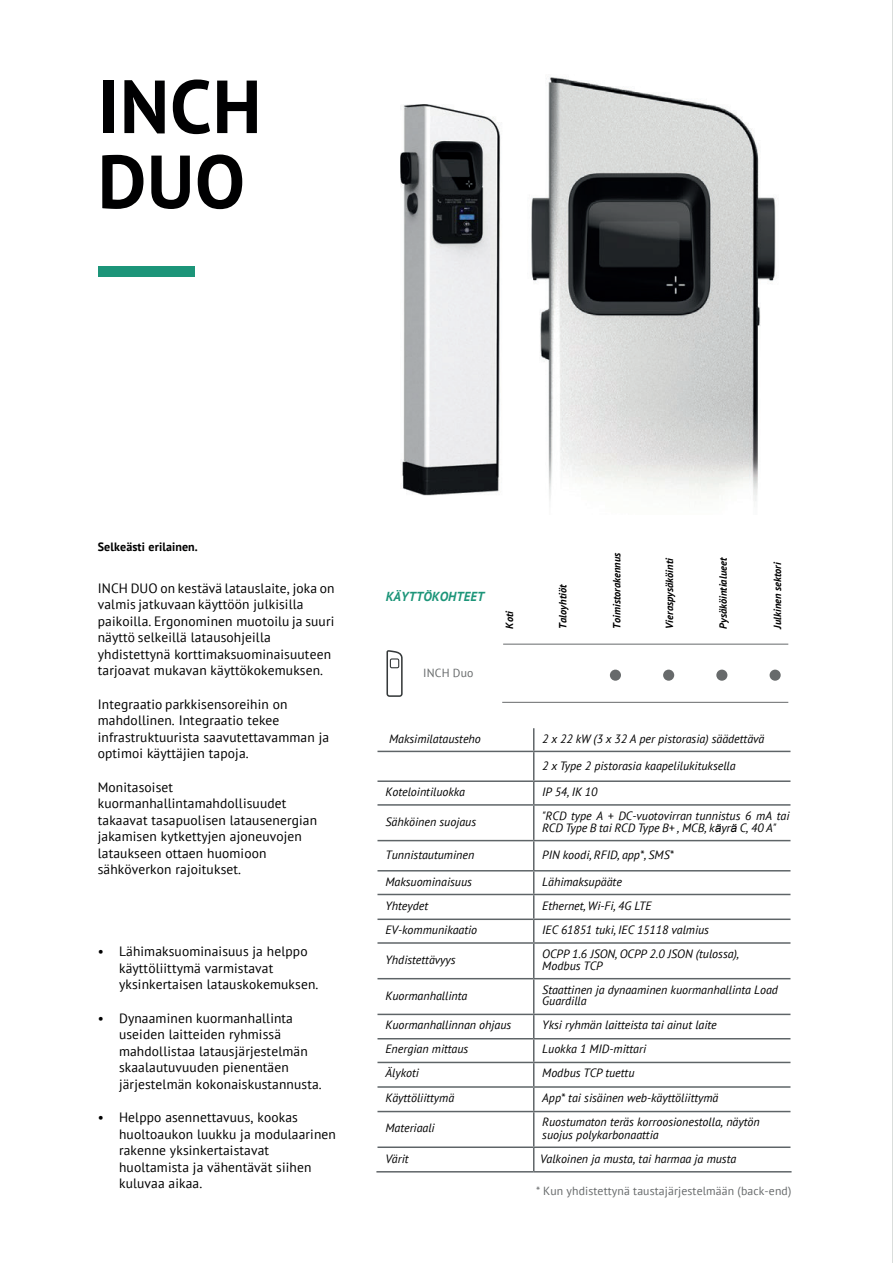
<style>
.page{position:relative;width:893px;height:1263px;background:#fff}
.page>*{position:absolute;margin:0;border:0;box-sizing:border-box;transform-origin:0 0}
.t1{font:700 75px/75px "PT Sans";letter-spacing:.01em;color:#000001}
.t2{font:13.5px/16.5px "PT Sans";letter-spacing:.01em;color:#000001}
.t3{font:italic 700 13.05px "PT Sans";letter-spacing:.01em;color:#1c9579}
.t4{font:italic 12px/12px "PT Sans";color:#000001}
.t5{font:700 12px "PT Sans";letter-spacing:.01em;color:#000001}
.t6{font:11.7px "PT Sans";letter-spacing:.01em;color:#676a6b}
.t7{font:italic 700 10.5px "PT Sans";letter-spacing:-.005em;color:#000001}
.s1{font-family:"Arial"}
</style>
<div class="page">
<img style="left:892px;top:0;width:1px;height:1263px">
<img style="left:400px;top:104px;width:101px;height:392px">
<hr style="left:377px;top:751px;width:157px;height:1px;background:#5e6467">
<hr style="left:534px;top:751px;width:256px;height:1px;background:#5e6467">
<hr style="left:377px;top:780px;width:157px;height:2px;background:#5e6467">
<hr style="left:534px;top:780px;width:256px;height:2px;background:#5e6467">
<svg style="left:533px;top:728px;width:1px;height:76px"></svg>
<hr style="left:377px;top:804px;width:157px;height:2px;background:#5e6467">
<hr style="left:534px;top:804px;width:256px;height:2px;background:#5e6467">
<hr style="left:533px;top:806px;width:1px;height:34px;background:#5e6467">
<hr style="left:377px;top:840px;width:157px;height:1px;background:#5e6467">
<hr style="left:534px;top:840px;width:256px;height:1px;background:#5e6467">
<hr style="left:377px;top:870px;width:157px;height:1px;background:#5e6467">
<hr style="left:534px;top:870px;width:256px;height:1px;background:#5e6467">
<hr style="left:377px;top:894px;width:157px;height:1px;background:#5e6467">
<hr style="left:534px;top:894px;width:256px;height:1px;background:#5e6467">
<hr style="left:377px;top:918px;width:157px;height:2px;background:#5e6467">
<hr style="left:534px;top:918px;width:256px;height:2px;background:#5e6467">
<svg style="left:533px;top:841px;width:1px;height:101px"></svg>
<hr style="left:377px;top:942px;width:157px;height:2px;background:#5e6467">
<hr style="left:534px;top:942px;width:256px;height:2px;background:#5e6467">
<hr style="left:533px;top:944px;width:1px;height:34px;background:#5e6467">
<hr style="left:377px;top:978px;width:157px;height:1px;background:#5e6467">
<hr style="left:534px;top:978px;width:256px;height:1px;background:#5e6467">
<hr style="left:533px;top:979px;width:1px;height:35px;background:#5e6467">
<hr style="left:377px;top:1014px;width:157px;height:1px;background:#5e6467">
<hr style="left:534px;top:1014px;width:256px;height:1px;background:#5e6467">
<hr style="left:377px;top:1038px;width:157px;height:1px;background:#5e6467">
<hr style="left:534px;top:1038px;width:256px;height:1px;background:#5e6467">
<hr style="left:377px;top:1062px;width:157px;height:1px;background:#5e6467">
<hr style="left:534px;top:1062px;width:256px;height:1px;background:#5e6467">
<hr style="left:377px;top:1086px;width:157px;height:2px;background:#5e6467">
<hr style="left:534px;top:1086px;width:256px;height:2px;background:#5e6467">
<svg style="left:533px;top:1015px;width:1px;height:96px"></svg>
<hr style="left:377px;top:1111px;width:157px;height:1px;background:#5e6467">
<hr style="left:534px;top:1111px;width:256px;height:1px;background:#5e6467">
<hr style="left:533px;top:1112px;width:1px;height:34px;background:#5e6467">
<hr style="left:377px;top:1146px;width:157px;height:2px;background:#5e6467">
<hr style="left:534px;top:1146px;width:256px;height:2px;background:#5e6467">
<svg style="left:533px;top:1148px;width:1px;height:23px"></svg>
<hr style="left:376px;top:1171px;width:158px;height:1px;background:#5e6467">
<hr style="left:534px;top:1171px;width:258px;height:1px;background:#5e6467">
<div style="left:98px;top:266px;width:97px;height:10px;background:#1c9579"></div>
<img style="left:531px;top:77px;width:246px;height:424px">
<svg style="left:386px;top:650px;width:17px;height:47px"></svg>
<hr style="left:502px;top:702px;width:286px;height:1px;background:#676a6b">
<hr style="left:503px;top:644px;width:285px;height:1px;background:#676a6b">
<div style="left:610px;top:670px;width:11px;height:11px;background:#676a6b;border-radius:50%"></div>
<div style="left:663px;top:670px;width:11px;height:11px;background:#676a6b;border-radius:50%"></div>
<div style="left:716px;top:670px;width:11px;height:11px;background:#676a6b;border-radius:50%"></div>
<div style="left:770px;top:670px;width:11px;height:11px;background:#676a6b;border-radius:50%"></div>
<div style="left:390px;top:658px;width:9px;height:10px;border:1px solid #343839"></div>
<h1 class="t1" style="left:98px;top:68px;width:165px">INCH<br>DUO</h1>
<p class="t5" style="left:98px;top:539px;width:102px">Selkeästi erilainen.</p>
<p class="t2" style="left:98px;top:579px;width:238px">INCH DUO on kestävä latauslaite, joka on valmis jatkuvaan käyttöön julkisilla paikoilla. Ergonominen muotoilu ja suuri näyttö selkeillä latausohjeilla yhdistettynä korttimaksuominaisuuteen tarjoavat mukavan käyttökokemuksen.</p>
<p class="t2" style="left:98px;top:695px;width:233px">Integraatio parkkisensoreihin on mahdollinen. Integraatio tekee infrastruktuurista saavutettavamman ja optimoi käyttäjien tapoja.</p>
<p class="t2" style="left:98px;top:778px;width:221px">Monitasoiset kuormanhallintamahdollisuudet takaavat tasapuolisen latausenergian jakamisen kytkettyjen ajoneuvojen lataukseen ottaen huomioon sähköverkon rajoitukset.</p>
<p class="t2" style="left:119px;top:943px;width:201px;text-indent:-21px">• Lähimaksuominaisuus ja helppo käyttöliittymä varmistavat yksinkertaisen latauskokemuksen.</p>
<p class="t2" style="left:119px;top:1009px;width:204px;text-indent:-21px">• Dynaaminen kuormanhallinta useiden laitteiden ryhmissä mahdollistaa latausjärjestelmän skaalautuvuuden pienentäen järjestelmän kokonaiskustannusta.</p>
<p class="t2" style="left:119px;top:1109px;width:218px;text-indent:-21px">• Helppo asennettavuus, kookas huoltoaukon luukku ja modulaarinen rakenne yksinkertaistavat huoltamista ja vähentävät siihen kuluvaa aikaa.</p>
<p class="t3" style="left:386px;top:588px;width:100px">KÄYTTÖKOHTEET</p>
<p class="t6" style="left:423px;top:665px;width:52px">INCH Duo</p>
<p class="t6" style="left:423px;top:667px;width:32px">Home</p>
<p class="t7" style="left:502px;top:628px;width:19px;rotate:-90deg">Koti</p>
<p class="t7" style="left:556px;top:628px;width:46px;rotate:-90deg">Taloyhtiöt</p>
<p class="t7" style="left:610px;top:628px;width:77px;rotate:-90deg">Toimistorakennus</p>
<p class="t7" style="left:663px;top:628px;width:72px;rotate:-90deg">Vieraspysäköinti</p>
<p class="t7" style="left:716px;top:628px;width:73px;rotate:-90deg">Pysäköintialueet</p>
<p class="t7" style="left:770px;top:628px;width:68px;rotate:-90deg">Julkinen sektori</p>
<p class="t4" style="left:389px;top:732px;width:93px">Maksimilatausteho</p>
<p class="t4" style="left:542px;top:732px;width:224px">2 x 22 kW (3 x 32 A per pistorasia) säädettävä</p>
<p class="t4" style="left:542px;top:759px;width:195px">2 x Type 2 pistorasia kaapelilukituksella</p>
<p class="t4" style="left:385px;top:786px;width:81px">Kotelointiluokka</p>
<p class="t4" style="left:542px;top:786px;width:57px">IP 54, IK 10</p>
<p class="t4" style="left:385px;top:816px;width:92px">Sähköinen suojaus</p>
<p class="t4" style="left:542px;top:809px;width:249px">"RCD type A + DC-vuotovirran tunnistus 6 mA tai<br>RCD Type B tai RCD Type B+ , MCB, k<span class="s1">ä</span>yr<span class="s1">ä</span> C, 40 A"</p>
<p class="t4" style="left:385px;top:849px;width:90px">Tunnistautuminen</p>
<p class="t4" style="left:542px;top:849px;width:133px">PIN koodi, RFID, app*, SMS*</p>
<p class="t4" style="left:385px;top:875px;width:88px">Maksuominaisuus</p>
<p class="t4" style="left:542px;top:875px;width:81px">Lähimaksupääte</p>
<p class="t4" style="left:385px;top:900px;width:44px">Yhteydet</p>
<p class="t4" style="left:542px;top:900px;width:111px">Ethernet, Wi-Fi, 4G LTE</p>
<p class="t4" style="left:385px;top:924px;width:93px">EV-kommunikaatio</p>
<p class="t4" style="left:542px;top:924px;width:168px">IEC 61851 tuki, IEC 15118 valmius</p>
<p class="t4" style="left:385px;top:954px;width:72px">Yhdistettävyys</p>
<p class="t4" style="left:542px;top:948px;width:198px">OCPP 1.6 JSON, OCPP 2.0 JSON (tulossa),<br>Modbus TCP</p>
<p class="t4" style="left:385px;top:989px;width:83px">Kuormanhallinta</p>
<p class="t4" style="left:542px;top:984px;width:237px;line-height:11.1px">Staattinen ja dynaaminen kuormanhallinta Load<br>Guardilla</p>
<p class="t4" style="left:385px;top:1018px;width:127px">Kuormanhallinnan ohjaus</p>
<p class="t4" style="left:542px;top:1018px;width:176px">Yksi ryhmän laitteista tai ainut laite</p>
<p class="t4" style="left:385px;top:1042px;width:84px">Energian mittaus</p>
<p class="t4" style="left:542px;top:1042px;width:105px">Luokka 1 MID-mittari</p>
<p class="t4" style="left:385px;top:1067px;width:35px">Älykoti</p>
<p class="t4" style="left:542px;top:1067px;width:94px">Modbus TCP tuettu</p>
<p class="t4" style="left:385px;top:1091px;width:70px">Käyttöliittymä</p>
<p class="t4" style="left:542px;top:1091px;width:178px">App* tai sisäinen web-käyttöliittymä</p>
<p class="t4" style="left:385px;top:1121px;width:51px">Materiaali</p>
<p class="t4" style="left:542px;top:1115px;width:219px;line-height:12.9px">Ruostumaton teräs korroosionestolla, näytön suojus polykarbonaattia</p>
<p class="t4" style="left:385px;top:1152px;width:25px">Värit</p>
<p class="t4" style="left:540px;top:1152px;width:198px">Valkoinen ja musta, tai harmaa ja musta</p>
<p class="t6" style="left:536px;top:1184px;width:256px">* Kun yhdistettynä taustajärjestelmään (back-end)</p>
</div>
